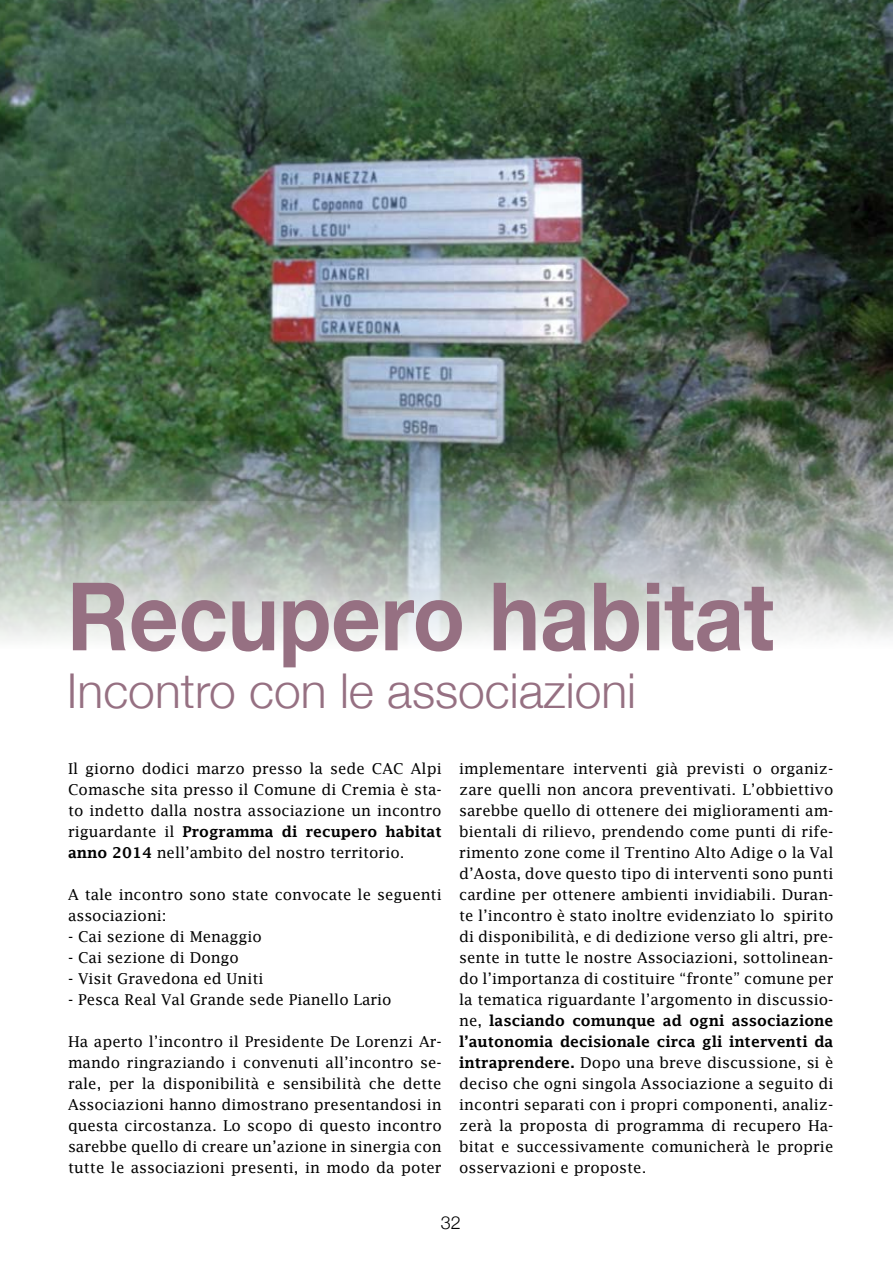
<style>
.page{position:relative;width:893px;height:1263px;background:#fff}
.page>*{position:absolute;margin:0;border:0;box-sizing:border-box;transform-origin:0 0}
.t1{font:700 94.5px "Helvetica Neue";color:#967082;scale:.91 1}
.t2{font:300 48px "Helvetica Neue";color:#967082}
.t3{font:300 18px "Helvetica Neue";color:#000}
.t4{font:15px/21px "Lucida Fax";color:#000;text-align:justify}
.s1{font-weight:600}
</style>
<div class="page">
<img style="left:0;top:0;width:893px;height:442px">
<svg style="left:0;top:442px;width:893px;height:199px;background:#9ea9a2"></svg>
<h1 class="t1" style="left:67px;top:542px;width:778px">Recupero habitat</h1>
<h2 class="t2" style="left:67px;top:652px;width:571px">Incontro con le associazioni</h2>
<p class="t4" style="left:68px;top:758px;width:375px">Il giorno dodici marzo presso la sede CAC Alpi Comasche sita presso il Comune di Cremia è sta&shy;to indetto dalla nostra associazione un incontro riguardante il <span class="s1">Programma di recupero habitat anno 2014</span> nell’ambito del nostro territorio.</p>
<p class="t4" style="left:68px;top:884px;width:375px">A tale incontro sono state convocate le seguenti associazioni:</p>
<p class="t4" style="left:68px;top:926px;width:195px">- Cai sezione di Menaggio</p>
<p class="t4" style="left:68px;top:947px;width:173px">- Cai sezione di Dongo</p>
<p class="t4" style="left:68px;top:968px;width:197px">- Visit Gravedona ed Uniti</p>
<p class="t4" style="left:68px;top:989px;width:325px">- Pesca Real Val Grande sede Pianello Lario</p>
<p class="t4" style="left:68px;top:1031px;width:375px">Ha aperto l’incontro il Presidente De Lorenzi Ar&shy;mando ringraziando i convenuti all’incontro se&shy;rale, per la disponibilità e sensibilità che dette Associazioni hanno dimostrano presentandosi in questa circostanza. Lo scopo di questo incontro sarebbe quello di creare un’azione in sinergia con tutte le associazioni presenti, in modo da poter</p>
<p class="t4" style="left:459px;top:758px;width:376px">implementare interventi già previsti o organiz&shy;zare quelli non ancora preventivati. L’obbiettivo sarebbe quello di ottenere dei miglioramenti am&shy;bientali di rilievo, prendendo come punti di rife&shy;rimento zone come il Trentino Alto Adige o la Val d’Aosta, dove questo tipo di interventi sono punti cardine per ottenere ambienti invidiabili. Duran&shy;te l’incontro è stato inoltre evidenziato lo spirito di disponibilità, e di dedizione verso gli altri, pre&shy;sente in tutte le nostre Associazioni, sottolinean&shy;do l’importanza di costituire “fronte” comune per la tematica riguardante l’argomento in discussio&shy;ne, <span class="s1">lasciando comunque ad ogni associazione l’autonomia decisionale circa gli interventi da intraprendere.</span> Dopo una breve discussione, si è deciso che ogni singola Associazione a seguito di incontri separati con i propri componenti, analiz&shy;zerà la proposta di programma di recupero Ha&shy;bitat e successivamente comunicherà le proprie osservazioni e proposte.</p>
<p class="t3" style="left:441px;top:1208px;width:22px">32</p>
</div>
